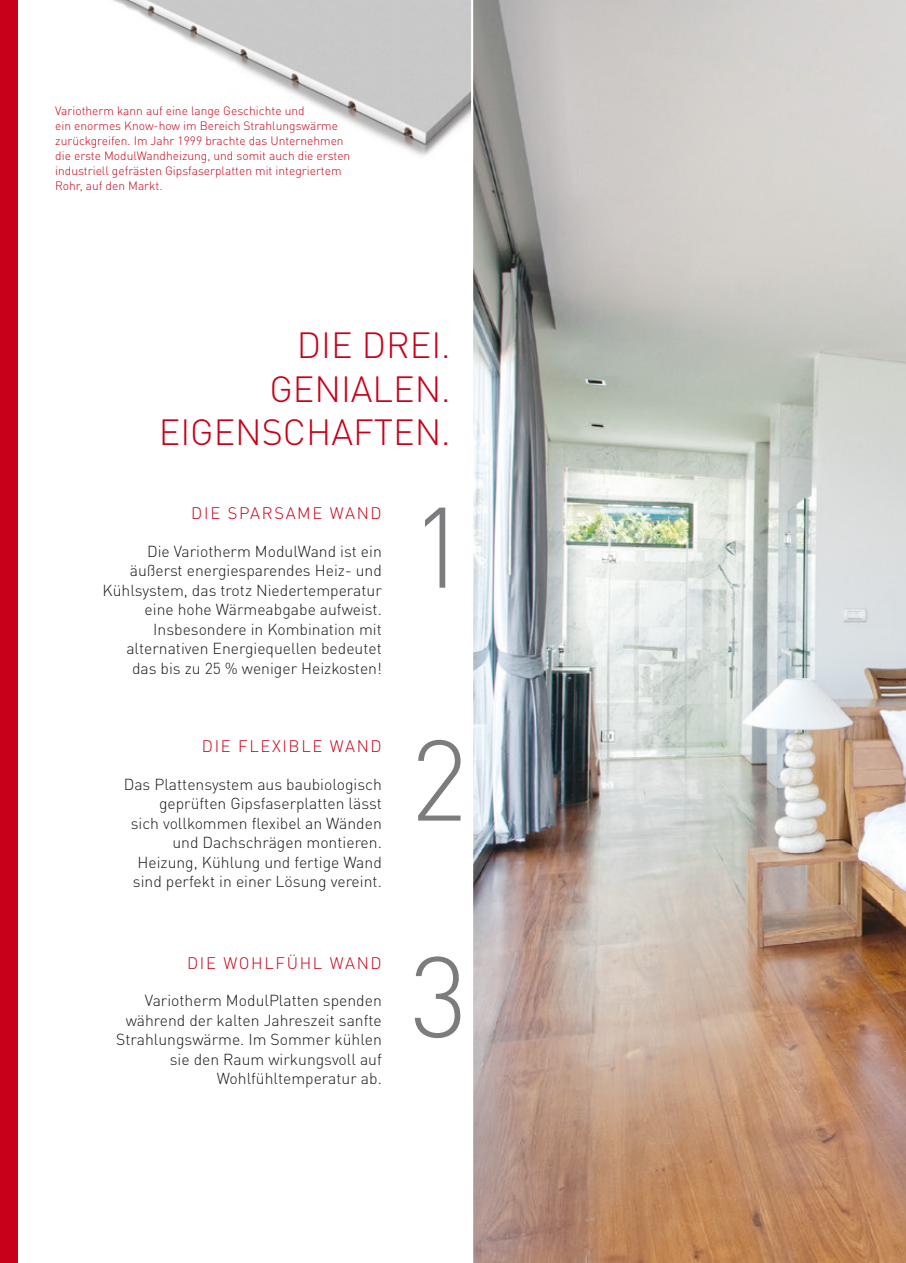
<style>
.page{position:relative;width:906px;height:1263px;background:#fff}
.page>*{position:absolute;margin:0;border:0;box-sizing:border-box;transform-origin:0 0}
.t1{font:300 112.5px/232.8px "DIN Pro";color:#7b7c7e}
.t2{font:300 36px/43.5px "DIN Pro";color:#c90019;text-align:right}
.t3{font:300 16.5px "DIN Pro";letter-spacing:.1em;color:#c90019}
.t4{font:300 15.75px/19.5px "DIN Pro";color:#1a171c;text-align:right}
.t5{font:300 12px/15px "DIN Pro";color:#c90019}
</style>
<div class="page">
<img style="left:112px;top:0;width:359px;height:156px">
<div style="left:0;top:0;width:17px;height:1263px;background:#c90019"></div>
<img style="left:473px;top:0;width:433px;height:1263px">
<p class="t5" style="left:55px;top:102px;width:296px">Variotherm kann auf eine lange Geschichte und<br>ein enormes Know-how im Bereich Strahlungswärme zurückgreifen. Im Jahr 1999 brachte das Unternehmen die erste ModulWandheizung, und somit auch die ersten industriell gefrästen Gipsfaserplatten mit integriertem Rohr, auf den Markt.</p>
<h2 class="t2" style="left:159px;top:320px;width:293px">DIE DREI.<br>GENIALEN.<br>EIGENSCHAFTEN.</h2>
<p class="t3" style="left:191px;top:501px;width:192px">DIE SPARSAME WAND</p>
<p class="t4" style="left:103px;top:540px;width:281px">Die Variotherm ModulWand ist ein äußerst energiesparendes Heiz- und Kühlsystem, das trotz Niedertemperatur eine hohe Wärmeabgabe aufweist.<br>Insbesondere in Kombination mit alternativen Energiequellen bedeutet das bis zu 25 % weniger Heizkosten!</p>
<p class="t3" style="left:202px;top:733px;width:181px">DIE FLEXIBLE WAND</p>
<p class="t4" style="left:124px;top:773px;width:260px">Das Plattensystem aus baubiologisch geprüften Gipsfaserplatten lässt<br>sich vollkommen flexibel an Wänden und Dachschrägen montieren.<br>Heizung, Kühlung und fertige Wand sind perfekt in einer Lösung vereint.</p>
<p class="t3" style="left:187px;top:950px;width:196px">DIE WOHLFÜHL WAND</p>
<p class="t4" style="left:116px;top:989px;width:267px">Variotherm ModulPlatten spenden während der kalten Jahreszeit sanfte<br>Strahlungswärme. Im Sommer kühlen sie den Raum wirkungsvoll auf<br>Wohlfühltemperatur ab.</p>
<h1 class="t1" style="left:410px;top:421px;width:59px">1<br>2</h1>
<h1 class="t1" style="left:410px;top:870px;width:59px">3</h1>
</div>
